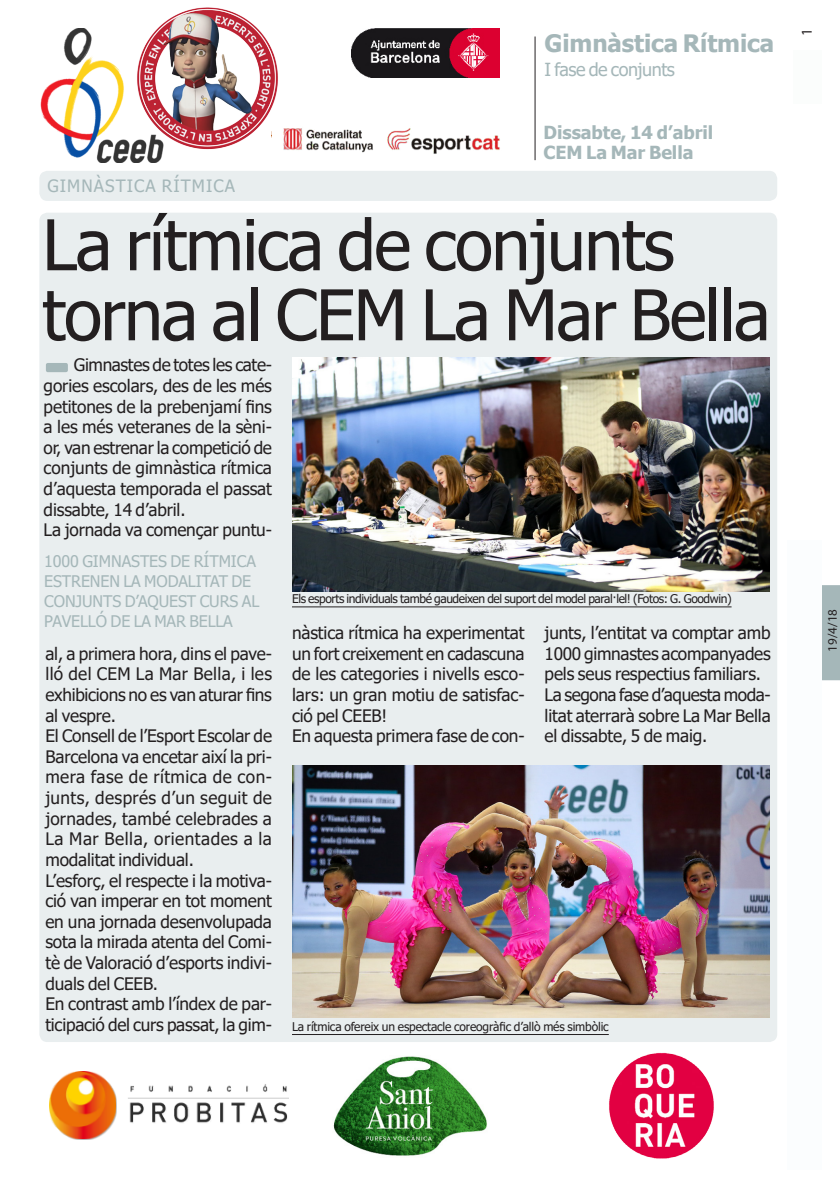
<style>
.page{position:relative;width:840px;height:1191px;background:#fff}
.page>*{position:absolute;margin:0;border:0;box-sizing:border-box;transform-origin:0 0}
.totc_TITULAR-noti-31{font:70px/70px "Tahoma";letter-spacing:-.025em;color:#231f20}
.t1{font:700 24px "Tahoma";letter-spacing:-.005em;color:#a5b7b9}
.t2{font:700 18px "Tahoma";letter-spacing:-.005em;color:#a5b7b9}
.t3{font:18px "Tahoma";letter-spacing:-.025em;color:#a5b7b9}
.totc_TEXT_BASE{font:17.2px/20.6px "Tahoma";letter-spacing:-.01em;color:#231f20;text-align:justify}
.totc_EPÍGRAF{font:17px "Tahoma";letter-spacing:.065em;color:#a5b7b9}
.totc_EPÍGRAF-2{font:16px/20px "Tahoma";letter-spacing:-.005em;color:#a5b7b9}
.t4{font:15px "Myriad Pro";color:#231f20}
.totc_FRASE_noti-càrr{font:13px "Myriad Pro";color:#231f20}
.totc_PEU_FOTO{font:12px "Tahoma";letter-spacing:-.035em;color:#231f20}
.totc_PEU_FOTO-2{font:12px "Tahoma";letter-spacing:-.015em;color:#231f20}
</style>
<div class="page">
<div style="left:822px;top:585px;width:17px;height:95px;background:#a5b7b9"></div>
<div style="left:39px;top:213px;width:737px;height:829px;background:#e9eeef;border-radius:8px"></div>
<div style="left:39px;top:171px;width:737px;height:30px;background:#e9eeef;border-radius:8px"></div>
<img style="left:292px;top:357px;width:477px;height:234px">
<hr style="left:292px;top:606px;width:439px;height:1px;background:#231f20">
<hr style="left:534px;top:37px;width:1px;height:123px;background:#231f20">
<div style="left:787px;top:540px;width:34px;height:629px;background:#fbfdfe"></div>
<div style="left:793px;top:50px;width:28px;height:54px;background:#fbfdfc"></div>
<img style="left:351px;top:28px;width:148px;height:50px">
<img style="left:294px;top:128px;width:206px;height:26px">
<img style="left:292px;top:765px;width:476px;height:252px">
<hr style="left:292px;top:1034px;width:316px;height:1px;background:#231f20">
<div style="left:46px;top:363px;width:22px;height:9px;background:#a5b7b9;border-radius:2px"></div>
<img style="left:50px;top:1072px;width:238px;height:67px">
<img style="left:609px;top:1052px;width:105px;height:107px">
<img style="left:333px;top:1056px;width:154px;height:100px">
<img style="left:40px;top:29px;width:80px;height:134px">
<img style="left:120px;top:7px;width:174px;height:156px">
<p class="t1" style="left:544px;top:27px;width:231px">Gimnàstica Rítmica</p>
<p class="t3" style="left:544px;top:58px;width:132px">I fase de conjunts</p>
<p class="totc_EPÍGRAF" style="left:47px;top:174px;width:189px">GIMNÀSTICA RÍTMICA</p>
<p class="t2" style="left:543px;top:120px;width:171px">Dissabte, 14 d’abril</p>
<p class="t2" style="left:543px;top:140px;width:151px">CEM La Mar Bella</p>
<p class="totc_TITULAR-noti-31" style="left:42px;top:214px;width:729px">La rítmica de conjunts torna al CEM La Mar Bella</p>
<p class="totc_TEXT_BASE" style="left:44px;top:356px;width:230px;text-indent:30px">Gimnastes de totes les cate&shy;gories escolars, des de les més petitones de la prebenjamí fins a les més veteranes de la sèni&shy;or, van estrenar la competició de conjunts de gimnàstica rítmica d’aquesta temporada el passat dissabte, 14 d’abril.</p>
<p class="totc_TEXT_BASE" style="left:44px;top:520px;width:230px">La jornada va començar puntu-</p>
<p class="totc_EPÍGRAF-2" style="left:44px;top:552px;width:216px">1000 GIMNASTES DE RÍTMICA<br>ESTRENEN LA MODALITAT DE<br>CONJUNTS D’AQUEST CURS AL<br>PAVELLÓ DE LA MAR BELLA</p>
<p class="totc_TEXT_BASE" style="left:45px;top:644px;width:228px">al, a primera hora, dins el pave&shy;lló del CEM La Mar Bella, i les exhibicions no es van aturar fins al vespre.</p>
<p class="totc_TEXT_BASE" style="left:45px;top:726px;width:228px">El Consell de l’Esport Escolar de Barcelona va encetar així la pri&shy;mera fase de rítmica de con&shy;junts, després d’un seguit de jornades, també celebrades a La Mar Bella, orientades a la modalitat individual.</p>
<p class="totc_TEXT_BASE" style="left:45px;top:871px;width:228px">L’esforç, el respecte i la motiva&shy;ció van imperar en tot moment en una jornada desenvolupada sota la mirada atenta del Comi&shy;tè de Valoració d’esports indivi&shy;duals del CEEB.</p>
<p class="totc_TEXT_BASE" style="left:45px;top:994px;width:228px">En contrast amb l’índex de par&shy;ticipació del curs passat, la gim-</p>
<p class="totc_PEU_FOTO" style="left:292px;top:590px;width:441px">Els esports individuals també gaudeixen del suport del model paral·lel! (Fotos: G. Goodwin)</p>
<p class="totc_TEXT_BASE" style="left:292px;top:623px;width:234px">nàstica rítmica ha experimentat un fort creixement en cadascuna de les categories i nivells esco&shy;lars: un gran motiu de satisfac&shy;ció pel CEEB!</p>
<p class="totc_TEXT_BASE" style="left:292px;top:726px;width:234px">En aquesta primera fase de con-</p>
<p class="totc_TEXT_BASE" style="left:544px;top:623px;width:227px">junts, l’entitat va comptar amb 1000 gimnastes acompanyades pels seus respectius familiars.</p>
<p class="totc_TEXT_BASE" style="left:544px;top:685px;width:227px">La segona fase d’aquesta moda&shy;litat aterrarà sobre La Mar Bella el dissabte, 5 de maig.</p>
<p class="totc_PEU_FOTO-2" style="left:292px;top:1018px;width:318px">La rítmica ofereix un espectacle coreogràfic d’allò més simbòlic</p>
<p class="t4" style="left:797px;top:36px;width:9px;rotate:-90deg">1</p>
<p class="totc_FRASE_noti-càrr" style="left:824px;top:652px;width:44px;rotate:-90deg">19/4/18</p>
</div>
